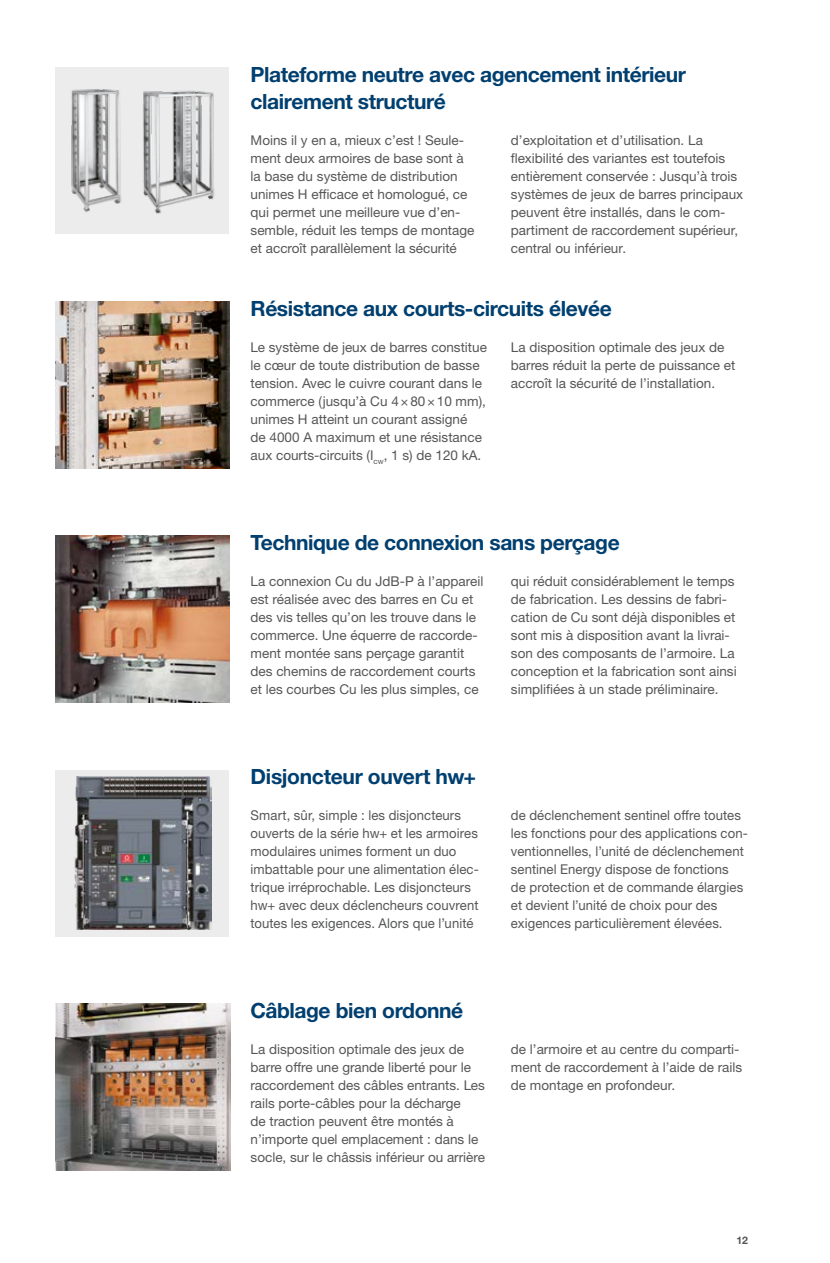
<style>
.page{position:relative;width:830px;height:1263px;background:#fff}
.page>*{position:absolute;margin:0;border:0;box-sizing:border-box;transform-origin:0 0}
.t1{font:700 21px/27px "Helvetica Neue LTW1 G";letter-spacing:-.02em;color:#003f6f}
.t2{font:13.5px/18px "Helvetica Neue LTW1 G";color:#555756}
.t3{font:700 10.5px "Helvetica Neue LTW1 G";color:#555756}
</style>
<div class="page">
<div style="left:55px;top:68px;width:174px;height:166px;background:#ececec"></div>
<img style="left:71px;top:89px;width:143px;height:125px">
<img style="left:55px;top:302px;width:174px;height:166px">
<img style="left:55px;top:536px;width:174px;height:166px">
<img style="left:55px;top:1004px;width:175px;height:166px">
<div style="left:55px;top:770px;width:174px;height:166px;background:#ececec"></div>
<img style="left:74px;top:777px;width:137px;height:152px">
<h1 class="t1" style="left:250px;top:60px;width:436px">Plateforme neutre avec agencement intérieur clairement structuré</h1>
<p class="t2" style="left:250px;top:131px;width:225px">Moins il y en a, mieux c’est ! Seule&shy;ment deux armoires de base sont à la base du système de distribution unimes H efficace et homologué, ce qui permet une meilleure vue d’en&shy;semble, réduit les temps de montage et accroît parallèlement la sécurité</p>
<p class="t2" style="left:510px;top:131px;width:234px">d’exploitation et d’utilisation. La flexibilité des variantes est toutefois entièrement conservée : Jusqu’à trois systèmes de jeux de barres principaux peuvent être installés, dans le com&shy;partiment de raccordement supérieur, central ou inférieur.</p>
<h1 class="t1" style="left:250px;top:294px;width:362px">Résistance aux courts-circuits élevée</h1>
<p class="t2" style="left:250px;top:338px;width:238px">Le système de jeux de barres constitue le cœur de toute distribution de basse tension. Avec le cuivre courant dans le commerce (jusqu’à Cu 4×80×10 mm), unimes H atteint un courant assigné<br>de 4000 A maximum et une résistance aux courts-circuits (I<sub>cw</sub>, 1 s) de 120 kA.</p>
<p class="t2" style="left:510px;top:338px;width:226px">La disposition optimale des jeux de barres réduit la perte de puissance et accroît la sécurité de l’installation.</p>
<h1 class="t1" style="left:250px;top:528px;width:370px">Technique de connexion sans perçage</h1>
<p class="t2" style="left:250px;top:572px;width:234px">La connexion Cu du JdB-P à l’appareil est réalisée avec des barres en Cu et des vis telles qu’on les trouve dans le commerce. Une équerre de raccorde&shy;ment montée sans perçage garantit des chemins de raccordement courts et les courbes Cu les plus simples, ce</p>
<p class="t2" style="left:510px;top:572px;width:227px">qui réduit considérablement le temps de fabrication. Les dessins de fabri&shy;cation de Cu sont déjà disponibles et sont mis à disposition avant la livrai&shy;son des composants de l’armoire. La conception et la fabrication sont ainsi simplifiées à un stade préliminaire.</p>
<h1 class="t1" style="left:250px;top:762px;width:227px">Disjoncteur ouvert hw+</h1>
<p class="t2" style="left:250px;top:806px;width:230px">Smart, sûr, simple : les disjoncteurs ouverts de la série hw+ et les armoires modulaires unimes forment un duo imbattable pour une alimentation élec&shy;trique irréprochable. Les disjoncteurs hw+ avec deux déclencheurs couvrent toutes les exigences. Alors que l’unité</p>
<p class="t2" style="left:510px;top:806px;width:238px">de déclenchement sentinel offre toutes les fonctions pour des applications con&shy;ventionnelles, l’unité de déclenchement sentinel Energy dispose de fonctions<br>de protection et de commande élargies et devient l’unité de choix pour des exigences particulièrement élevées.</p>
<h1 class="t1" style="left:250px;top:996px;width:214px">Câblage bien ordonné</h1>
<p class="t2" style="left:250px;top:1040px;width:236px">La disposition optimale des jeux de barre offre une grande liberté pour le raccordement des câbles entrants. Les rails porte-câbles pour la décharge<br>de traction peuvent être montés à n’importe quel emplacement : dans le socle, sur le châssis inférieur ou arrière</p>
<p class="t2" style="left:510px;top:1040px;width:232px">de l’armoire et au centre du comparti&shy;ment de raccordement à l’aide de rails de montage en profondeur.</p>
<p class="t3" style="left:736px;top:1233px;width:13px">12</p>
</div>
